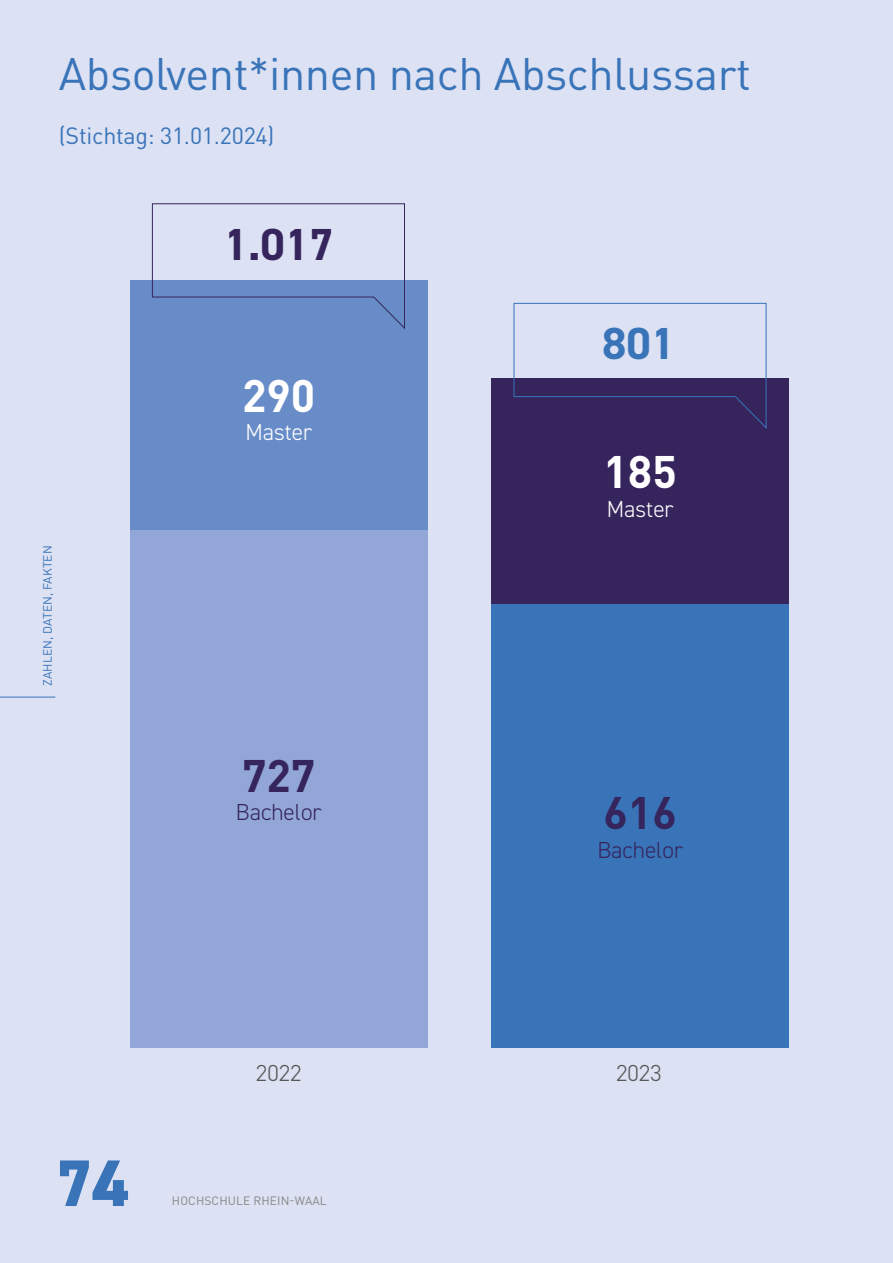
<style>
.page{position:relative;width:893px;height:1263px;background:#dce1f3}
.page>*{position:absolute;margin:0;border:0;box-sizing:border-box;transform-origin:0 0}
.t1{font:800 66px "DIN2014";color:#3974b9}
.t2{font:45px "DINOT";letter-spacing:-.01em;color:#3974b9}
.t3{font:700 45px "DINOT";color:#fff}
.t4{font:700 45px "DINOT";color:#35255c}
.t5{font:700 45px "DIN2014";color:#35255c}
.t6{font:700 45px "DIN2014";color:#3974b9}
.t7{font:23.25px "DINOT";letter-spacing:-.01em;color:#3974b9}
.t8{font:300 23.25px "DIN2014";color:#35255c}
.t9{font:300 23.25px "DIN2014";color:#fff}
.t10{font:300 23.25px "DIN2014";color:#575756}
.t11{font:12px "DINOT";letter-spacing:.01em;color:#878787}
.t12{font:12px "DINOT";letter-spacing:.01em;color:#3974b9}
</style>
<div class="page">
<div style="left:130px;top:281px;width:298px;height:412px;background:#688cc8"></div>
<div style="left:491px;top:378px;width:298px;height:349px;background:#35255c"></div>
<svg style="left:152px;top:203px;width:253px;height:126px"></svg>
<svg style="left:513px;top:303px;width:254px;height:126px"></svg>
<div style="left:130px;top:530px;width:297px;height:518px;background:#92a7d7"></div>
<div style="left:491px;top:604px;width:298px;height:444px;background:#3974b9"></div>
<hr style="left:0;top:697px;width:55px;height:1px;background:#3974b9">
<p class="t2" style="left:59px;top:45px;width:694px">Absolvent*innen nach Abschlussart</p>
<p class="t7" style="left:59px;top:121px;width:217px">(Stichtag: 31.01.2024)</p>
<p class="t12" style="left:40px;top:686px;width:142px;rotate:-90deg">ZAHLEN, DATEN, FAKTEN</p>
<p class="t5" style="left:224px;top:214px;width:111px">1.017</p>
<p class="t3" style="left:242px;top:366px;width:75px">290</p>
<p class="t9" style="left:245px;top:418px;width:68px">Master</p>
<p class="t6" style="left:602px;top:314px;width:74px">801</p>
<p class="t3" style="left:603px;top:442px;width:75px">185</p>
<p class="t9" style="left:607px;top:494px;width:68px">Master</p>
<p class="t4" style="left:242px;top:746px;width:75px">727</p>
<p class="t8" style="left:236px;top:798px;width:87px">Bachelor</p>
<p class="t4" style="left:603px;top:783px;width:75px">616</p>
<p class="t8" style="left:597px;top:835px;width:87px">Bachelor</p>
<h1 class="t1" style="left:55px;top:1139px;width:75px">74</h1>
<p class="t10" style="left:256px;top:1059px;width:47px">2022</p>
<p class="t10" style="left:616px;top:1059px;width:47px">2023</p>
<p class="t11" style="left:172px;top:1193px;width:156px">HOCHSCHULE RHEIN-WAAL</p>
</div>
